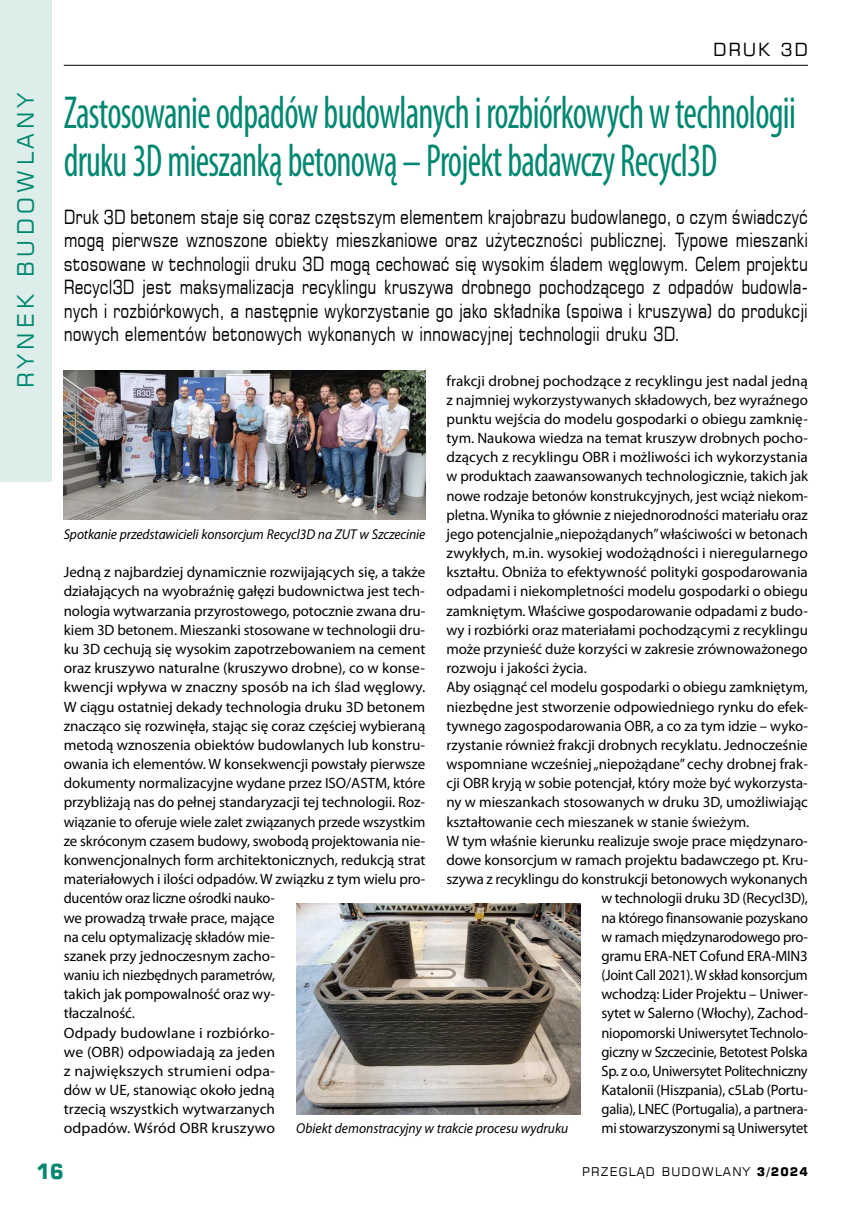
<style>
.page{position:relative;width:859px;height:1212px;background:#fff}
.page>*{position:absolute;margin:0;border:0;box-sizing:border-box;transform-origin:0 0}
.t1{font:condensed 46.5px/48px "Myriad Pro";letter-spacing:-.02em;color:#008770;scale:.8 1}
.t2{font:22.5px "Square 721 EU";color:#008770}
.t3{font:700 21px "Square 721 EU";color:#008770;scale:.95 1}
.t4{font:19.5px/23.5px "Square 721 EU";color:#000;text-align:justify;scale:.8 1}
.t5{font:18px "Square 721 EU";color:#000}
.t6{font:15px/19.2px "Myriad Pro";letter-spacing:-.005em;color:#000}
.t7{font:15px "Myriad Pro";letter-spacing:-.005em;color:#000;scale:.96 1}
.t8{font:15px "Myriad Pro";letter-spacing:-.025em;color:#000;scale:.95 1}
.t9{font:italic 14.25px "Myriad Pro";letter-spacing:-.01em;color:#000;scale:.95 1}
.t10{font:12px "Square 721 EU";letter-spacing:.1em;color:#000}
.s1{font-weight:700}
</style>
<div class="page">
<hr style="left:64px;top:65px;width:744px;height:1px;background:#000">
<div style="left:0;top:0;width:51px;height:481px;background:#ddede9"></div>
<img style="left:64px;top:371px;width:361px;height:149px">
<img style="left:296px;top:903px;width:284px;height:211px">
<h2 class="t2" style="left:11px;top:388px;width:295px;rotate:-90deg">RYNEK BUDOWLANY</h2>
<p class="t5" style="left:713px;top:38px;width:94px">DRUK 3D</p>
<h1 class="t1" style="left:64px;top:88px;width:917px">Zastosowanie odpadów budowlanych i rozbiórkowych w technologii druku 3D mieszanką betonową – Projekt badawczy Recycl3D</h1>
<p class="t4" style="left:64px;top:205px;width:932px">Druk 3D betonem staje się coraz częstszym elementem krajobrazu budowlanego, o czym świadczyć mogą pierwsze wznoszone obiekty mieszkaniowe oraz użyteczności publicznej. Typowe mieszanki stosowane w technologii druku 3D mogą cechować się wysokim śladem węglowym. Celem projektu Recycl3D jest maksymalizacja recyklingu kruszywa drobnego pochodzącego z odpadów budowla&shy;nych i rozbiórkowych, a następnie wykorzystanie go jako składnika (spoiwa i kruszywa) do produkcji nowych elementów betonowych wykonanych w innowacyjnej technologii druku 3D.</p>
<p class="t6" style="left:446px;top:371px;width:363px">frakcji drobnej pochodzące z recyklingu jest nadal jedną</p>
<p class="t6" style="left:446px;top:390px;width:363px">z najmniej wykorzystywanych składowych, bez wyraźnego</p>
<p class="t6" style="left:446px;top:409px;width:363px">punktu wejścia do modelu gospodarki o obiegu zamknię-</p>
<p class="t6" style="left:446px;top:428px;width:363px">tym. Naukowa wiedza na temat kruszyw drobnych pocho-</p>
<p class="t6" style="left:446px;top:447px;width:363px">dzących z recyklingu OBR i możliwości ich wykorzystania</p>
<p class="t6" style="left:446px;top:466px;width:363px">w produktach zaawansowanych technologicznie, takich jak</p>
<p class="t6" style="left:446px;top:486px;width:363px">nowe rodzaje betonów konstrukcyjnych, jest wciąż niekom-</p>
<p class="t6" style="left:446px;top:505px;width:363px">pletna. Wynika to głównie z niejednorodności materiału oraz</p>
<p class="t6" style="left:446px;top:524px;width:363px">jego potencjalnie „niepożądanych” właściwości w betonach</p>
<p class="t6" style="left:446px;top:543px;width:363px">zwykłych, m.in. wysokiej wodożądności i nieregularnego</p>
<p class="t6" style="left:446px;top:562px;width:363px">kształtu. Obniża to efektywność polityki gospodarowania</p>
<p class="t6" style="left:446px;top:582px;width:363px">odpadami i niekompletności modelu gospodarki o obiegu</p>
<p class="t6" style="left:446px;top:601px;width:363px">zamkniętym. Właściwe gospodarowanie odpadami z budo-</p>
<p class="t6" style="left:446px;top:620px;width:363px">wy i rozbiórki oraz materiałami pochodzącymi z recyklingu</p>
<p class="t6" style="left:446px;top:639px;width:363px">może przynieść duże korzyści w zakresie zrównoważonego</p>
<p class="t6" style="left:446px;top:658px;width:142px">rozwoju i jakości życia.</p>
<p class="t6" style="left:446px;top:677px;width:363px">Aby osiągnąć cel modelu gospodarki o obiegu zamkniętym,</p>
<p class="t6" style="left:446px;top:697px;width:363px">niezbędne jest stworzenie odpowiedniego rynku do efek-</p>
<p class="t6" style="left:446px;top:716px;width:363px">tywnego zagospodarowania OBR, a co za tym idzie – wyko-</p>
<p class="t6" style="left:446px;top:735px;width:363px">rzystanie również frakcji drobnych recyklatu. Jednocześnie</p>
<p class="t6" style="left:446px;top:754px;width:363px">wspomniane wcześniej „niepożądane” cechy drobnej frak-</p>
<p class="t6" style="left:446px;top:773px;width:363px">cji OBR kryją w sobie potencjał, który może być wykorzysta-</p>
<p class="t6" style="left:446px;top:792px;width:363px">ny w mieszankach stosowanych w druku 3D, umożliwiając</p>
<p class="t6" style="left:446px;top:812px;width:304px">kształtowanie cech mieszanek w stanie świeżym.</p>
<p class="t6" style="left:446px;top:831px;width:363px">W tym właśnie kierunku realizuje swoje prace międzynaro-</p>
<p class="t6" style="left:446px;top:850px;width:363px">dowe konsorcjum w ramach projektu badawczego pt. Kru-</p>
<p class="t6" style="left:446px;top:869px;width:363px">szywa z recyklingu do konstrukcji betonowych wykonanych</p>
<p class="t6" style="left:601px;top:888px;width:208px">w technologii druku 3D (Recycl3D),</p>
<p class="t7" style="left:601px;top:908px;width:217px">na którego finansowanie pozyskano</p>
<p class="t6" style="left:601px;top:927px;width:208px">w ramach międzynarodowego pro-</p>
<p class="t6" style="left:601px;top:946px;width:208px">gramu ERA-NET Cofund ERA-MIN3</p>
<p class="t8" style="left:601px;top:966px;width:219px">(Joint Call 2021). W skład konsorcjum</p>
<p class="t6" style="left:601px;top:984px;width:208px">wchodzą: Lider Projektu – Uniwer-</p>
<p class="t6" style="left:601px;top:1003px;width:208px">sytet w Salerno (Włochy), Zachod-</p>
<p class="t6" style="left:601px;top:1023px;width:208px">niopomorski Uniwersytet Technolo-</p>
<p class="t6" style="left:601px;top:1042px;width:208px">giczny w Szczecinie, Betotest Polska</p>
<p class="t7" style="left:601px;top:1062px;width:216px">Sp. z o.o, Uniwersytet Politechniczny</p>
<p class="t6" style="left:601px;top:1080px;width:208px">Katalonii (Hiszpania), c5Lab (Portu-</p>
<p class="t7" style="left:601px;top:1100px;width:216px">galia), LNEC (Portugalia), a partnera-</p>
<p class="t9" style="left:296px;top:1120px;width:288px">Obiekt demonstracyjny w trakcie procesu wydruku</p>
<p class="t6" style="left:601px;top:1118px;width:208px">mi stowarzyszonymi są Uniwersytet</p>
<p class="t9" style="left:64px;top:525px;width:382px">Spotkanie przedstawicieli konsorcjum Recycl3D na ZUT w Szczecinie</p>
<p class="t6" style="left:64px;top:562px;width:363px">Jedną z najbardziej dynamicznie rozwijających się, a także działających na wyobraźnię gałęzi budownictwa jest tech&shy;nologia wytwarzania przyrostowego, potocznie zwana dru&shy;kiem 3D betonem. Mieszanki stosowane w technologii dru&shy;ku 3D cechują się wysokim zapotrzebowaniem na cement oraz kruszywo naturalne (kruszywo drobne), co w konse&shy;kwencji wpływa w znaczny sposób na ich ślad węglowy.<br>W ciągu ostatniej dekady technologia druku 3D betonem znacząco się rozwinęła, stając się coraz częściej wybieraną metodą wznoszenia obiektów budowlanych lub konstru&shy;owania ich elementów. W konsekwencji powstały pierwsze dokumenty normalizacyjne wydane przez ISO/ASTM, które przybliżają nas do pełnej standaryzacji tej technologii. Roz&shy;wiązanie to oferuje wiele zalet związanych przede wszystkim ze skróconym czasem budowy, swobodą projektowania nie&shy;konwencjonalnych form architektonicznych, redukcją strat materiałowych i ilości odpadów. W związku z tym wielu pro&shy;ducentów oraz liczne ośrodki nauko-<br>we prowadzą trwałe prace, mające<br>na celu optymalizację składów mie-<br>szanek przy jednoczesnym zacho-<br>waniu ich niezbędnych parametrów,<br>takich jak pompowalność oraz wy-<br>tłaczalność.<br>Odpady budowlane i rozbiórko-<br>we (OBR) odpowiadają za jeden<br>z największych strumieni odpa-<br>dów w UE, stanowiąc około jedną<br>trzecią wszystkich wytwarzanych<br>odpadów. Wśród OBR kruszywo</p>
<h3 class="t3" style="left:36px;top:1158px;width:31px">16</h3>
<p class="t10" style="left:582px;top:1164px;width:227px">PRzeglĄd budowlany <span class="s1">3/2024</span></p>
</div>
